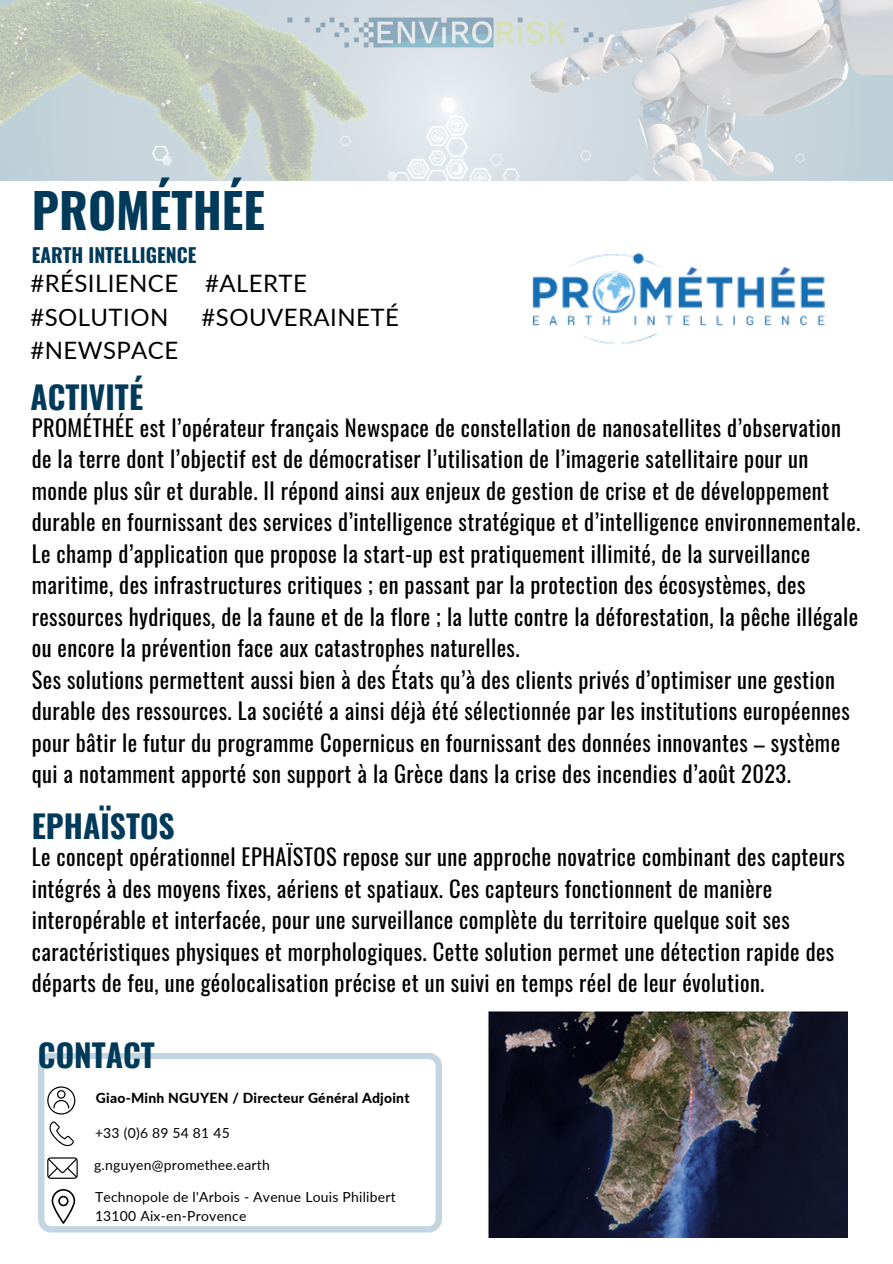
<style>
.page{position:relative;width:893px;height:1264px;background:#fff}
.page>*{position:absolute;margin:0;border:0;box-sizing:border-box;transform-origin:0 0}
.t1{font:700 48px "Oswald";color:#003a5b}
.t2{font:700 31.5px "Oswald";color:#003a5b}
.t3{font:24px "Lato";letter-spacing:.02em;color:#000}
.t4{font:22.5px/31.5px "Oswald";letter-spacing:.02em;color:#000}
.t5{font:700 19.5px "Oswald";color:#003a5b}
.t6{font:13.95px "Lato";letter-spacing:.02em;color:#000}
.t7{font:800 13.95px "Lato";letter-spacing:.02em;color:#000}
</style>
<div class="page">
<svg style="left:38px;top:1053px;width:404px;height:179px"></svg>
<svg style="left:47px;top:1086px;width:28px;height:28px"></svg>
<svg style="left:50px;top:1121px;width:24px;height:25px"></svg>
<svg style="left:47px;top:1157px;width:31px;height:21px"></svg>
<svg style="left:52px;top:1188px;width:23px;height:35px"></svg>
<img style="left:0;top:0;width:892px;height:180px">
<img style="left:285px;top:15px;width:320px;height:34px">
<img style="left:532px;top:253px;width:293px;height:91px">
<img style="left:488px;top:1011px;width:359px;height:226px">
<p class="t1" style="left:32px;top:172px;width:234px">PROMÉTHÉE</p>
<p class="t5" style="left:32px;top:240px;width:166px">EARTH INTELLIGENCE</p>
<p class="t3" style="left:30px;top:268px;width:278px">#RÉSILIENCE #ALERTE</p>
<p class="t3" style="left:30px;top:302px;width:139px">#SOLUTION</p>
<p class="t3" style="left:202px;top:302px;width:199px">#SOUVERAINETÉ</p>
<p class="t3" style="left:30px;top:336px;width:149px">#NEWSPACE</p>
<p class="t2" style="left:30px;top:373px;width:114px">ACTIVITÉ</p>
<p class="t4" style="left:32px;top:411px;width:830px">PROMÉTHÉE est l’opérateur français Newspace de constellation de nanosatellites d’observation de la terre dont l’objectif est de démocratiser l’utilisation de l’imagerie satellitaire pour un monde plus sûr et durable. Il répond ainsi aux enjeux de gestion de crise et de développement durable en fournissant des services d’intelligence stratégique et d’intelligence environnementale.</p>
<p class="t4" style="left:32px;top:537px;width:827px">Le champ d’application que propose la start-up est pratiquement illimité, de la surveillance maritime, des infrastructures critiques ; en passant par la protection des écosystèmes, des ressources hydriques, de la faune et de la flore ; la lutte contre la déforestation, la pêche illégale ou encore la prévention face aux catastrophes naturelles.</p>
<p class="t4" style="left:32px;top:662px;width:819px">Ses solutions permettent aussi bien à des États qu’à des clients privés d’optimiser une gestion durable des ressources. La société a ainsi déjà été sélectionnée par les institutions européennes pour bâtir le futur du programme Copernicus en fournissant des données innovantes – système qui a notamment apporté son support à la Grèce dans la crise des incendies d’août 2023.</p>
<p class="t2" style="left:32px;top:801px;width:144px">EPHAÏSTOS</p>
<p class="t4" style="left:32px;top:840px;width:814px">Le concept opérationnel EPHAÏSTOS repose sur une approche novatrice combinant des capteurs intégrés à des moyens fixes, aériens et spatiaux. Ces capteurs fonctionnent de manière interopérable et interfacée, pour une surveillance complète du territoire quelque soit ses caractéristiques physiques et morphologiques. Cette solution permet une détection rapide des départs de feu, une géolocalisation précise et un suivi en temps réel de leur évolution.</p>
<p class="t2" style="left:38px;top:1029px;width:118px">CONTACT</p>
<p class="t7" style="left:96px;top:1088px;width:315px">Giao-Minh NGUYEN / Directeur Général Adjoint</p>
<p class="t6" style="left:95px;top:1123px;width:136px">+33 (0)6 89 54 81 45</p>
<p class="t6" style="left:94px;top:1156px;width:177px">g.nguyen@promethee.earth</p>
<p class="t6" style="left:95px;top:1187px;width:302px">Technopole de l'Arbois - Avenue Louis Philibert</p>
<p class="t6" style="left:95px;top:1207px;width:153px">13100 Aix-en-Provence</p>
</div>
